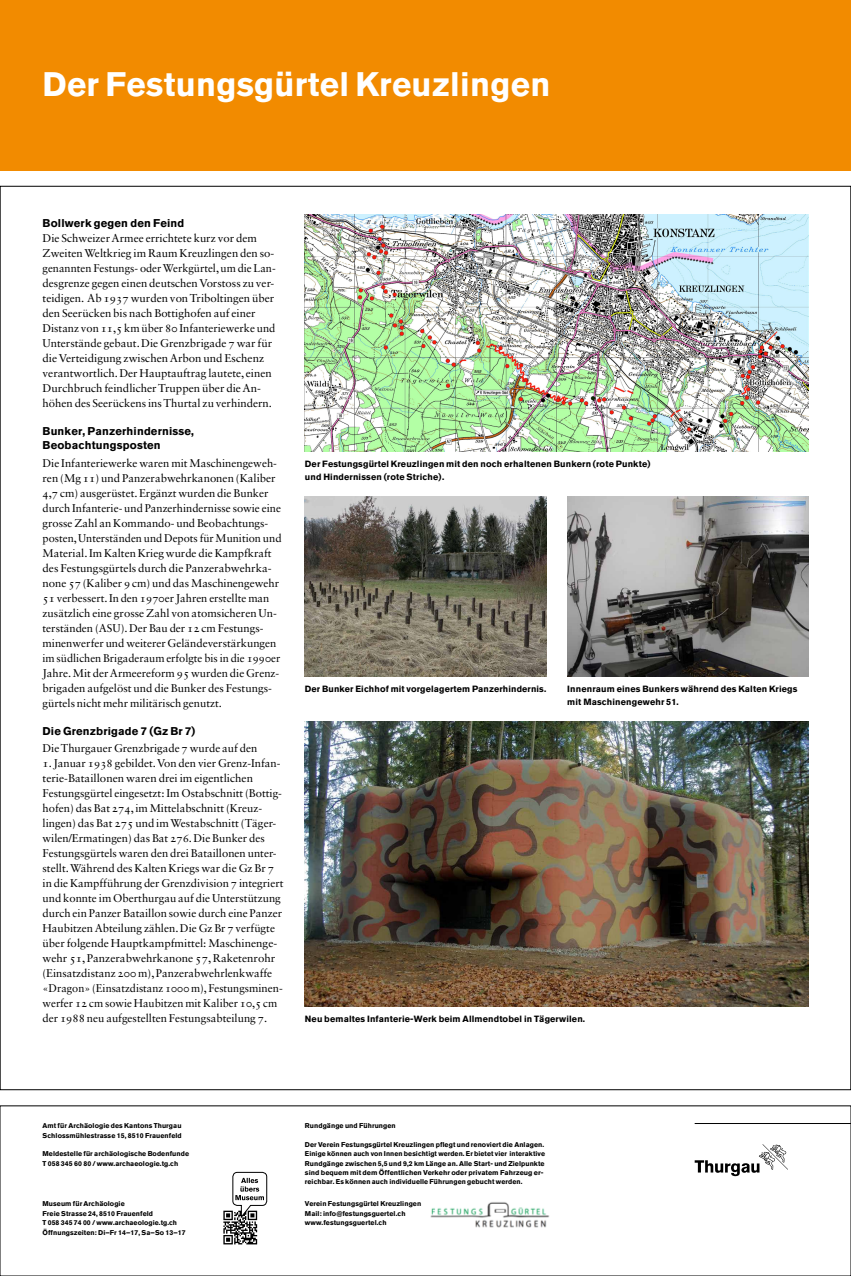
<style>
.page{position:relative;width:851px;height:1276px;background:#fff}
.page>*{position:absolute;margin:0;border:0;box-sizing:border-box;transform-origin:0 0}
.t1{font:700 33.75px "Akzidenz Grotesk BQ";letter-spacing:.01em;color:#fff}
.t2{font:11.25px/15px "Sabon LT Std";color:#000}
.t3{font:700 11.25px/13.5px "Akzidenz Grotesk BQ";letter-spacing:.015em;color:#000}
.t4{font:700 9px/13.5px "Akzidenz Grotesk BQ";letter-spacing:.015em;color:#000}
.t5{font:700 6.9px/9.4px "Akzidenz Grotesk BQ";letter-spacing:.01em;color:#000}
</style>
<div class="page">
<div style="left:0;top:0;width:850px;height:170px;background:#f28b00"></div>
<img style="left:305px;top:215px;width:503px;height:237px">
<img style="left:567px;top:497px;width:241px;height:180px">
<svg style="left:694px;top:1144px;width:93px;height:32px"></svg>
<hr style="left:694px;top:1123px;width:156px;height:1px;background:#000">
<svg style="left:223px;top:1171px;width:44px;height:73px"></svg>
<img style="left:431px;top:1202px;width:118px;height:25px">
<img style="left:305px;top:722px;width:503px;height:284px">
<img style="left:305px;top:497px;width:241px;height:180px">
<h1 class="t1" style="left:43px;top:65px;width:509px">Der Festungsgürtel Kreuzlingen</h1>
<p class="t3" style="left:43px;top:216px;width:143px">Bollwerk gegen den Feind</p>
<p class="t2" style="left:43px;top:230px;width:234px">Die Schweizer Armee errichtete kurz vor dem Zweiten Weltkrieg im Raum Kreuzlingen den so&shy;genannten Festungs- oder Werkgürtel, um die Lan&shy;desgrenze gegen einen deutschen Vorstoss zu ver&shy;teidigen. Ab 1937 wurden von Triboltingen über den Seerücken bis nach Bottighofen auf einer Distanz von 11,5 km über 80 Infanteriewerke und Unterstände gebaut. Die Grenzbrigade 7 war für die Verteidigung zwischen Arbon und Eschenz verantwortlich. Der Hauptauftrag lautete, einen Durchbruch feindlicher Truppen über die An&shy;höhen des Seerückens ins Thurtal zu verhindern.</p>
<p class="t3" style="left:43px;top:424px;width:153px">Bunker, Panzerhindernisse,<br>Beobachtungsposten</p>
<p class="t2" style="left:43px;top:455px;width:240px">Die Infanteriewerke waren mit Maschinengeweh&shy;ren (Mg 11) und Panzerabwehrkanonen (Kaliber 4,7 cm) ausgerüstet. Ergänzt wurden die Bunker durch Infanterie- und Panzerhindernisse sowie eine grosse Zahl an Kommando- und Beobachtungs&shy;posten, Unterständen und Depots für Munition und Material. Im Kalten Krieg wurde die Kampfkraft des Festungsgürtels durch die Panzerabwehrka&shy;none 57 (Kaliber 9 cm) und das Maschinengewehr 51 verbessert. In den 1970er Jahren erstellte man zusätzlich eine grosse Zahl von atomsicheren Un&shy;terständen (ASU). Der Bau der 12 cm Festungs&shy;minenwerfer und weiterer Geländeverstärkungen im südlichen Brigaderaum erfolgte bis in die 1990er Jahre. Mit der Armeereform 95 wurden die Grenz&shy;brigaden aufgelöst und die Bunker des Festungs&shy;gürtels nicht mehr militärisch genutzt.</p>
<p class="t3" style="left:43px;top:724px;width:154px">Die Grenzbrigade 7 (Gz Br 7)</p>
<p class="t2" style="left:43px;top:740px;width:216px">Die Thurgauer Grenzbrigade 7 wurde auf den</p>
<p class="t2" style="left:43px;top:755px;width:242px">1. Januar 1938 gebildet. Von den vier Grenz-Infan&shy;terie-Bataillonen waren drei im eigentlichen Festungsgürtel eingesetzt: Im Ostabschnitt (Bottig&shy;hofen) das Bat 274, im Mittelabschnitt (Kreuz&shy;lingen) das Bat 275 und im Westabschnitt (Täger&shy;wilen/Ermatingen) das Bat 276. Die Bunker des Festungsgürtels waren den drei Bataillonen unter&shy;stellt. Während des Kalten Kriegs war die Gz Br 7 in die Kampfführung der Grenzdivision 7 integriert und konnte im Oberthurgau auf die Unterstützung durch ein Panzer Bataillon sowie durch eine Panzer Haubitzen Abteilung zählen. Die Gz Br 7 verfügte über folgende Hauptkampfmittel: Maschinenge&shy;wehr 51, Panzerabwehrkanone 57, Raketenrohr (Einsatzdistanz 200 m), Panzerabwehrlenkwaffe «Dragon» (Einsatzdistanz 1000 m), Festungsminen&shy;werfer 12 cm sowie Haubitzen mit Kaliber 10,5 cm der 1988 neu aufgestellten Festungsabteilung 7.</p>
<p class="t4" style="left:305px;top:457px;width:347px">Der Festungsgürtel Kreuzlingen mit den noch erhaltenen Bunkern (rote Punkte) und Hindernissen (rote Striche).</p>
<p class="t4" style="left:305px;top:682px;width:243px">Der Bunker Eichhof mit vorgelagertem Panzerhindernis.</p>
<p class="t4" style="left:567px;top:682px;width:232px">Innenraum eines Bunkers während des Kalten Kriegs mit Maschinengewehr 51.</p>
<p class="t4" style="left:305px;top:1012px;width:282px">Neu bemaltes Infanterie-Werk beim Allmendtobel in Tägerwilen.</p>
<p class="t5" style="left:43px;top:1121px;width:141px">Amt für Archäologie des Kantons Thurgau<br>Schlossmühlestrasse 15, 8510 Frauenfeld</p>
<p class="t5" style="left:43px;top:1149px;width:148px">Meldestelle für archäologische Bodenfunde<br>T 058 345 60 80 / www.archaeologie.tg.ch</p>
<p class="t5" style="left:43px;top:1199px;width:145px">Museum für Archäologie<br>Freie Strasse 24, 8510 Frauenfeld<br>T 058 345 74 00 / www.archaeologie.tg.ch Öffnungszeiten: Di–Fr 14–17, Sa–So 13–17</p>
<p class="t5" style="left:305px;top:1121px;width:92px">Rundgänge und Führungen</p>
<p class="t5" style="left:305px;top:1139px;width:241px">Der Verein Festungsgürtel Kreuzlingen pflegt und renoviert die Anlagen.<br>Einige können auch von Innen besichtigt werden. Er bietet vier interaktive Rundgänge zwischen 5,5 und 9,2 km Länge an. Alle Start- und Zielpunkte sind bequem mit dem Öffentlichen Verkehr oder privatem Fahrzeug er&shy;reichbar. Es können auch individuelle Führungen gebucht werden.</p>
<p class="t5" style="left:305px;top:1199px;width:118px">Verein Festungsgürtel Kreuzlingen<br>Mail: info@festungsguertel.ch www.festungsguertel.ch</p>
</div>
